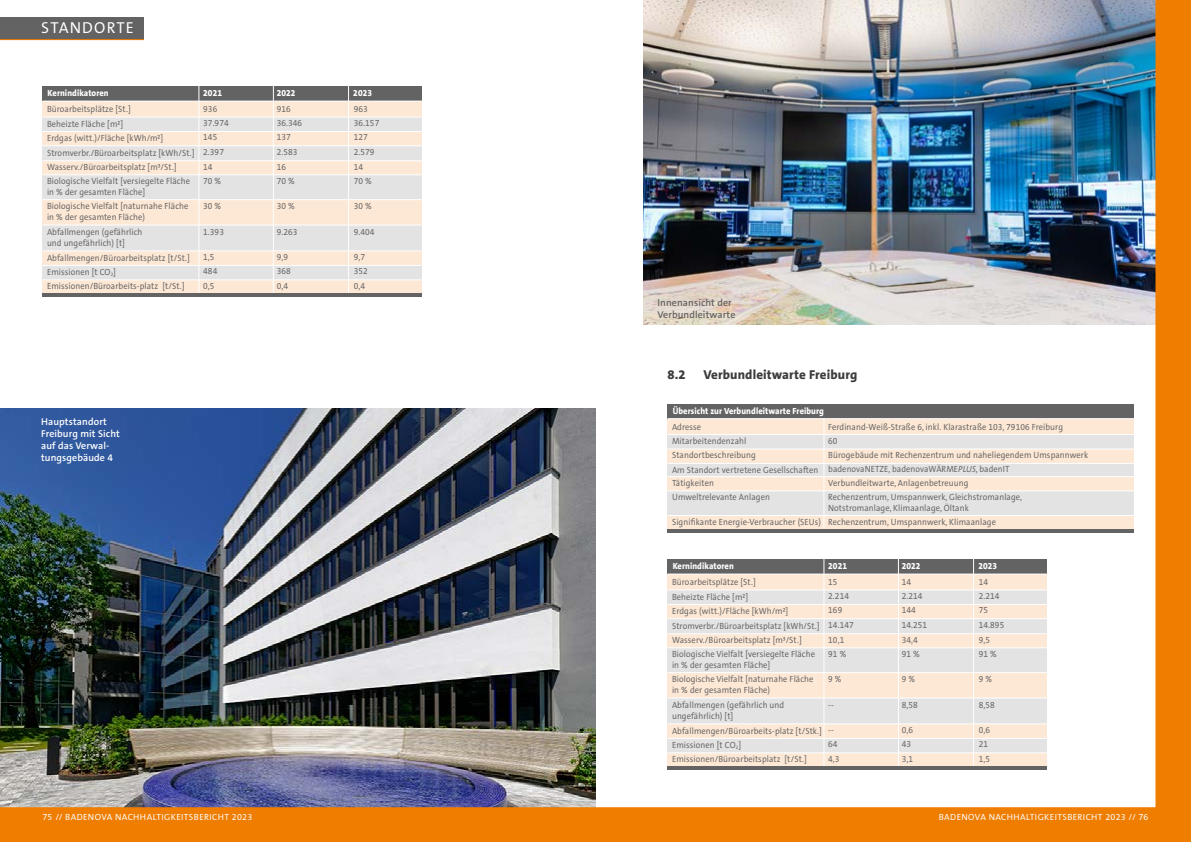
<style>
.page{position:relative;width:1191px;height:842px;background:#fff}
.page>*{position:absolute;margin:0;border:0;box-sizing:border-box;transform-origin:0 0}
.t1{font:16px "Thesans Badenova";letter-spacing:.07em;color:#fff}
.t2{font:800 13px "Thesans Badenova";letter-spacing:.01em;color:#3c3c3b}
.t3{font:700 10px/12px "Thesans Badenova";letter-spacing:.01em;color:#fff}
.t4{font:700 10px/12px "Thesans Badenova";letter-spacing:.01em;color:#646363}
.t5{font:9px/14.2px "Thesans Badenova";letter-spacing:.01em;color:#646363;scale:.94 1}
.t6{font:800 9px "Thesans Badenova";letter-spacing:.01em;color:#fff;scale:.94 1}
.t7{font:9px "Thesans Badenova";letter-spacing:.04em;color:#fff}
.s1{font-style:italic}
</style>
<div class="page">
<img style="left:0;top:0;width:1191px;height:842px">
<div style="left:43px;top:90px;width:379px;height:204px;background:#fde8d5"></div>
<div style="left:43px;top:117px;width:379px;height:14px;background:#e3e3e3"></div>
<div style="left:43px;top:146px;width:379px;height:15px;background:#e3e3e3"></div>
<div style="left:43px;top:86px;width:379px;height:15px;background:#646363"></div>
<hr style="left:43px;top:101px;width:379px;height:1px;background:#fff">
<hr style="left:43px;top:117px;width:379px;height:1px;background:#fff">
<hr style="left:43px;top:131px;width:379px;height:1px;background:#fff">
<hr style="left:43px;top:145px;width:379px;height:1px;background:#fff">
<hr style="left:43px;top:160px;width:379px;height:1px;background:#fff">
<div style="left:43px;top:175px;width:379px;height:25px;background:#e3e3e3"></div>
<div style="left:43px;top:225px;width:379px;height:26px;background:#e3e3e3"></div>
<div style="left:43px;top:266px;width:379px;height:14px;background:#e3e3e3"></div>
<hr style="left:43px;top:174px;width:379px;height:1px;background:#fff">
<hr style="left:43px;top:225px;width:379px;height:1px;background:#fff">
<hr style="left:43px;top:250px;width:379px;height:1px;background:#fff">
<hr style="left:43px;top:265px;width:379px;height:1px;background:#fff">
<hr style="left:43px;top:279px;width:379px;height:1px;background:#fff">
<hr style="left:43px;top:199px;width:379px;height:1px;background:#fff">
<hr style="left:198px;top:85px;width:1px;height:210px;background:#fff">
<hr style="left:273px;top:85px;width:1px;height:210px;background:#fff">
<hr style="left:348px;top:85px;width:1px;height:210px;background:#fff">
<hr style="left:43px;top:294px;width:379px;height:3px;background:#646363">
<div style="left:667px;top:562px;width:379px;height:205px;background:#fde8d5"></div>
<div style="left:667px;top:590px;width:379px;height:14px;background:#e3e3e3"></div>
<div style="left:667px;top:619px;width:379px;height:14px;background:#e3e3e3"></div>
<div style="left:667px;top:559px;width:379px;height:15px;background:#646363"></div>
<hr style="left:667px;top:574px;width:379px;height:1px;background:#fff">
<hr style="left:667px;top:589px;width:379px;height:1px;background:#fff">
<hr style="left:667px;top:604px;width:379px;height:1px;background:#fff">
<hr style="left:667px;top:618px;width:379px;height:1px;background:#fff">
<hr style="left:667px;top:633px;width:379px;height:1px;background:#fff">
<div style="left:667px;top:648px;width:379px;height:25px;background:#e3e3e3"></div>
<div style="left:667px;top:698px;width:379px;height:26px;background:#e3e3e3"></div>
<div style="left:667px;top:738px;width:379px;height:15px;background:#e3e3e3"></div>
<hr style="left:667px;top:647px;width:379px;height:1px;background:#fff">
<hr style="left:667px;top:697px;width:379px;height:1px;background:#fff">
<hr style="left:667px;top:723px;width:379px;height:1px;background:#fff">
<hr style="left:667px;top:738px;width:379px;height:1px;background:#fff">
<hr style="left:667px;top:752px;width:379px;height:1px;background:#fff">
<hr style="left:667px;top:672px;width:379px;height:1px;background:#fff">
<hr style="left:823px;top:558px;width:1px;height:210px;background:#fff">
<hr style="left:898px;top:558px;width:1px;height:210px;background:#fff">
<hr style="left:973px;top:558px;width:1px;height:210px;background:#fff">
<hr style="left:667px;top:767px;width:379px;height:3px;background:#646363">
<h1 class="t1" style="left:41px;top:20px;width:94px">STANDORTE</h1>
<p class="t6" style="left:48px;top:87px;width:66px">Kernindikatoren</p>
<p class="t6" style="left:203px;top:87px;width:22px">2021</p>
<p class="t5" style="left:203px;top:116px;width:29px">37.974<br>145</p>
<p class="t5" style="left:203px;top:145px;width:24px;line-height:14.6px">2.397<br>14</p>
<p class="t5" style="left:47px;top:103px;width:91px">Büroarbeitsplätze [St.]</p>
<p class="t5" style="left:203px;top:102px;width:17px">936</p>
<p class="t5" style="left:47px;top:117px;width:125px">Beheizte Fläche [m²]<br>Erdgas (witt.)/Fläche [kWh/m²]</p>
<p class="t5" style="left:47px;top:146px;width:158px;line-height:14.6px">Stromverbr./Büroarbeitsplatz [kWh/St.]<br>Wasserv./Büroarbeitsplatz [m³/St.]</p>
<p class="t5" style="left:47px;top:176px;width:154px;line-height:10.8px">Biologische Vielfalt [versiegelte Fläche in % der gesamten Fläche]</p>
<p class="t5" style="left:47px;top:201px;width:152px;line-height:10.8px">Biologische Vielfalt [naturnahe Fläche in % der gesamten Fläche)</p>
<p class="t5" style="left:47px;top:227px;width:103px;line-height:10.8px">Abfallmengen (gefährlich und ungefährlich) [t]</p>
<p class="t5" style="left:47px;top:251px;width:154px">Abfallmengen/Büroarbeitsplatz [t/St.]<br>Emissionen [t CO<sub>2</sub>]<br>Emissionen/Büroarbeits-platz [t/St.]</p>
<p class="t5" style="left:203px;top:174px;width:21px">70 %</p>
<p class="t5" style="left:203px;top:199px;width:21px">30 %</p>
<p class="t5" style="left:203px;top:225px;width:24px">1.393</p>
<p class="t5" style="left:203px;top:251px;width:17px">1,5<br>484<br>0,5</p>
<p class="t6" style="left:277px;top:87px;width:22px">2022</p>
<p class="t6" style="left:353px;top:87px;width:22px">2023</p>
<p class="t5" style="left:277px;top:116px;width:29px">36.346<br>137</p>
<p class="t5" style="left:277px;top:145px;width:24px;line-height:14.6px">2.583<br>16</p>
<p class="t5" style="left:277px;top:102px;width:17px">916</p>
<p class="t5" style="left:354px;top:102px;width:17px">963</p>
<p class="t5" style="left:354px;top:116px;width:29px">36.157<br>127</p>
<p class="t5" style="left:354px;top:145px;width:24px;line-height:14.6px">2.579<br>14</p>
<p class="t5" style="left:277px;top:174px;width:21px">70 %</p>
<p class="t5" style="left:277px;top:199px;width:21px">30 %</p>
<p class="t5" style="left:277px;top:225px;width:24px">9.263</p>
<p class="t5" style="left:277px;top:251px;width:17px">9,9<br>368<br>0,4</p>
<p class="t5" style="left:354px;top:174px;width:21px">70 %</p>
<p class="t5" style="left:354px;top:199px;width:21px">30 %</p>
<p class="t5" style="left:354px;top:225px;width:24px">9.404</p>
<p class="t5" style="left:354px;top:251px;width:17px">9,7<br>352<br>0,4</p>
<p class="t3" style="left:41px;top:415px;width:80px">Hauptstandort<br>Freiburg mit Sicht auf das Verwal&shy;tungsgebäude 4</p>
<p class="t4" style="left:657px;top:296px;width:80px">Innenansicht der<br>Verbundleitwarte</p>
<h2 class="t2" style="left:667px;top:366px;width:20px">8.2</h2>
<h2 class="t2" style="left:703px;top:366px;width:155px">Verbundleitwarte Freiburg</h2>
<p class="t6" style="left:672px;top:405px;width:162px">Übersicht zur Verbundleitwarte Freiburg</p>
<p class="t5" style="left:672px;top:420px;width:33px">Adresse</p>
<p class="t5" style="left:672px;top:434px;width:91px">Mitarbeitendenzahl<br>Standortbeschreibung</p>
<p class="t5" style="left:828px;top:420px;width:251px">Ferdinand-Weiß-Straße 6, inkl. Klarastraße 103, 79106 Freiburg</p>
<p class="t5" style="left:828px;top:434px;width:278px">60<br>Bürogebäude mit Rechenzentrum und naheliegendem Umspannwerk</p>
<p class="t5" style="left:828px;top:463px;width:208px;line-height:13.8px">badenovaNETZE, badenovaWÄRME<span class="s1">PLUS</span>, badenIT<br>Verbundleitwarte, Anlagenbetreuung<br>Rechenzentrum, Umspannwerk, Gleichstromanlage,</p>
<p class="t5" style="left:828px;top:501px;width:180px;line-height:13.8px">Notstromanlage, Klimaanlage, Öltank<br>Rechenzentrum, Umspannwerk, Klimaanlage</p>
<p class="t5" style="left:672px;top:463px;width:157px;line-height:13.8px">Am Standort vertretene Gesellschaften<br>Tätigkeiten<br>Umweltrelevante Anlagen</p>
<p class="t5" style="left:672px;top:515px;width:160px">Signifikante Energie-Verbraucher (SEUs)</p>
<p class="t6" style="left:672px;top:560px;width:66px">Kernindikatoren</p>
<p class="t6" style="left:828px;top:560px;width:22px">2021</p>
<p class="t5" style="left:828px;top:589px;width:24px">2.214<br>169</p>
<p class="t5" style="left:828px;top:618px;width:29px;line-height:14.6px">14.147<br>10,1</p>
<p class="t5" style="left:672px;top:576px;width:91px">Büroarbeitsplätze [St.]</p>
<p class="t5" style="left:828px;top:575px;width:11px">15</p>
<p class="t5" style="left:672px;top:590px;width:125px">Beheizte Fläche [m²]<br>Erdgas (witt.)/Fläche [kWh/m²]</p>
<p class="t5" style="left:672px;top:619px;width:158px;line-height:14.6px">Stromverbr./Büroarbeitsplatz [kWh/St.]<br>Wasserv./Büroarbeitsplatz [m³/St.]</p>
<p class="t5" style="left:672px;top:649px;width:154px;line-height:10.8px">Biologische Vielfalt [versiegelte Fläche in % der gesamten Fläche]</p>
<p class="t5" style="left:672px;top:674px;width:152px;line-height:10.8px">Biologische Vielfalt [naturnahe Fläche in % der gesamten Fläche)</p>
<p class="t5" style="left:672px;top:700px;width:121px;line-height:10.8px">Abfallmengen (gefährlich und ungefährlich) [t]</p>
<p class="t5" style="left:672px;top:724px;width:161px">Abfallmengen/Büroarbeits-platz [t/Stk.]<br>Emissionen [t CO<sub>2</sub>]<br>Emissionen/Büroarbeitsplatz [t/St.]</p>
<p class="t5" style="left:828px;top:647px;width:21px">91 %</p>
<p class="t5" style="left:828px;top:672px;width:16px">9 %</p>
<p class="t5" style="left:828px;top:698px;width:8px">--</p>
<p class="t5" style="left:828px;top:723px;width:14px">--<br>64<br>4,3</p>
<p class="t6" style="left:901px;top:560px;width:22px">2022</p>
<p class="t6" style="left:978px;top:560px;width:22px">2023</p>
<p class="t5" style="left:901px;top:589px;width:24px">2.214<br>144</p>
<p class="t5" style="left:901px;top:618px;width:29px;line-height:14.6px">14.251<br>34,4</p>
<p class="t5" style="left:901px;top:575px;width:11px">14</p>
<p class="t5" style="left:978px;top:575px;width:11px">14</p>
<p class="t5" style="left:978px;top:589px;width:24px">2.214<br>75</p>
<p class="t5" style="left:978px;top:618px;width:29px;line-height:14.6px">14.895<br>9,5</p>
<p class="t5" style="left:901px;top:647px;width:21px">91 %</p>
<p class="t5" style="left:901px;top:672px;width:16px">9 %</p>
<p class="t5" style="left:901px;top:698px;width:19px">8,58</p>
<p class="t5" style="left:901px;top:723px;width:14px">0,6<br>43<br>3,1</p>
<p class="t5" style="left:978px;top:647px;width:21px">91 %</p>
<p class="t5" style="left:978px;top:672px;width:16px">9 %</p>
<p class="t5" style="left:978px;top:698px;width:19px">8,58</p>
<p class="t5" style="left:978px;top:723px;width:14px">0,6<br>21<br>1,5</p>
<p class="t7" style="left:43px;top:813px;width:211px">75 // BADENOVA NACHHALTIGKEITSBERICHT 2023</p>
<p class="t7" style="left:938px;top:813px;width:211px">BADENOVA NACHHALTIGKEITSBERICHT 2023 // 76</p>
</div>
